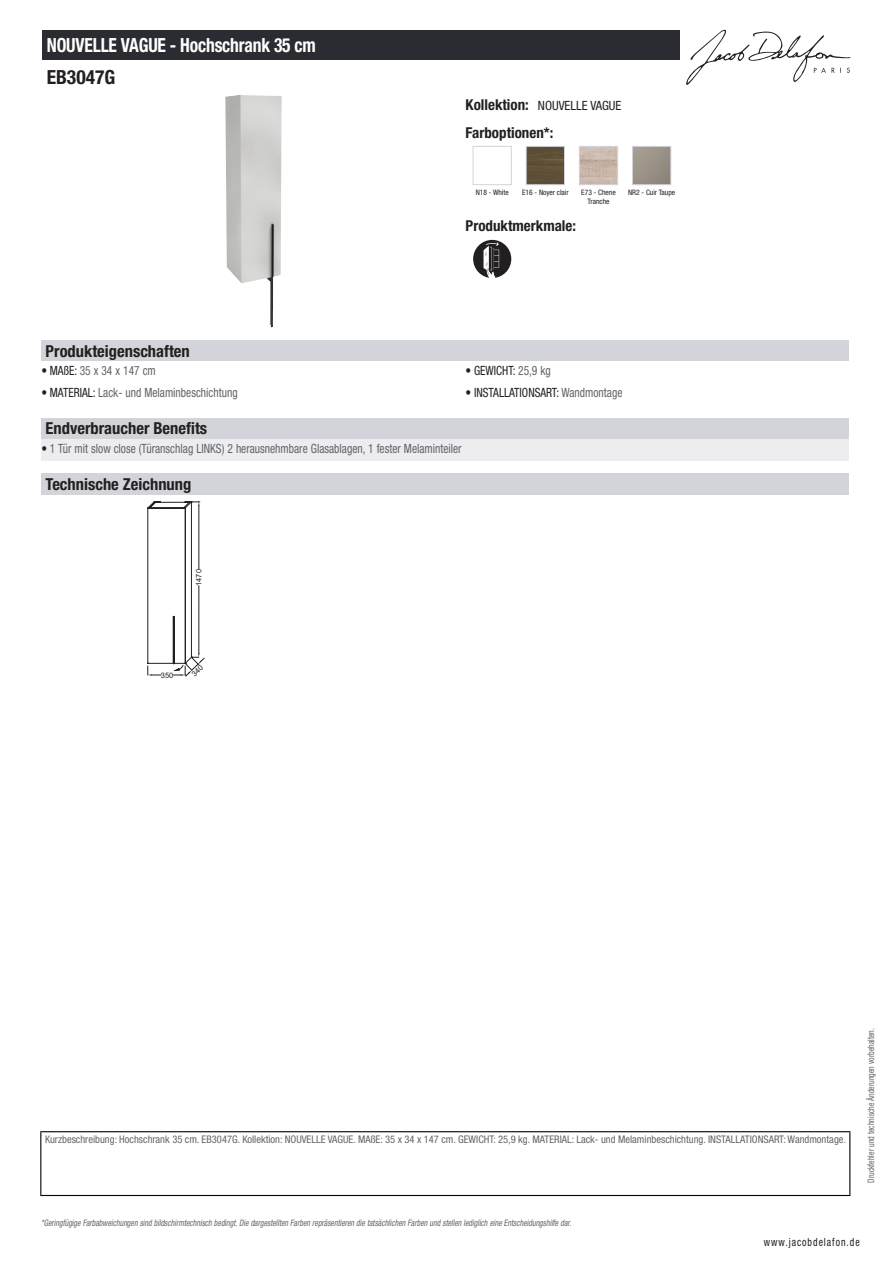
<style>
.page{position:relative;width:893px;height:1263px;background:#fff}
.page>*{position:absolute;margin:0;border:0;box-sizing:border-box;transform-origin:0 0}
.t1{font:700 condensed 19.5px "Helvetica Neue LT Std";letter-spacing:-.01em;color:#fff;scale:.9 1}
.t2{font:700 condensed 19.5px "Helvetica Neue LT Std";color:#231f20}
.t3{font:700 condensed 16.5px "Helvetica Neue LT Std";color:#231f20}
.t4{font:700 condensed 15px "Helvetica Neue LT Std";color:#231f20}
.t5{font:condensed 12.75px "Helvetica Neue LT Std";color:#626568;scale:.9 1}
.t6{font:condensed 12.75px "Helvetica Neue LT Std";color:#231f20;scale:.9 1}
.t7{font:condensed 12.75px "Helvetica Neue LT Std";color:#231f20}
.t8{font:condensed 11.25px "Helvetica Neue LT Std";letter-spacing:.1em;color:#231f20;scale:.87 1}
.t9{font:condensed 10.5px "Helvetica Neue LT Std";color:#626568}
.t10{font:italic condensed 9px "Helvetica Neue LT Std";color:#626568;scale:.87 1}
.t11{font:condensed 9px "Helvetica Neue LT Std";color:#626568;scale:.87 1}
.t12{font:condensed 7.5px/9px "Helvetica Neue LT Std";color:#231f20;text-align:center}
.t13{font:7.5px "Arial";color:#231f20}
.s1{font-weight:700;font-size:15px}
.s2{color:#231f20}
.s3{color:#626568}
</style>
<div class="page">
<svg style="left:686px;top:30px;width:164px;height:55px"></svg>
<img style="left:225px;top:95px;width:57px;height:232px">
<div style="left:473px;top:146px;width:39px;height:39px;border:1px solid #d3d4da"></div>
<img style="left:528px;top:148px;width:35px;height:35px">
<div style="left:526px;top:146px;width:39px;height:39px;border:1px solid #d3d4da"></div>
<img style="left:581px;top:148px;width:35px;height:35px">
<div style="left:579px;top:146px;width:39px;height:39px;border:1px solid #d3d4da"></div>
<div style="left:632px;top:146px;width:39px;height:39px;border:1px solid #d3d4da"></div>
<div style="left:473px;top:240px;width:38px;height:38px;background:#231f20;border-radius:19px"></div>
<svg style="left:484px;top:242px;width:15px;height:36px"></svg>
<div style="left:41px;top:340px;width:808px;height:21px;background:#d3d4da"></div>
<div style="left:41px;top:418px;width:808px;height:21px;background:#d3d4da"></div>
<div style="left:41px;top:439px;width:808px;height:22px;background:#ededf0"></div>
<div style="left:41px;top:474px;width:808px;height:21px;background:#d3d4da"></div>
<div style="left:43px;top:30px;width:637px;height:30px;background:#2a2c32"></div>
<hr style="left:40px;top:1131px;width:810px;height:1px;background:#040503">
<hr style="left:40px;top:1132px;width:1px;height:63px;background:#040503">
<hr style="left:849px;top:1132px;width:1px;height:63px;background:#040503">
<hr style="left:40px;top:1195px;width:810px;height:1px;background:#040503">
<svg style="left:147px;top:501px;width:58px;height:176px"></svg>
<h1 class="t1" style="left:47px;top:33px;width:300px">NOUVELLE VAGUE - Hochschrank 35 cm</h1>
<h1 class="t2" style="left:47px;top:65px;width:70px">EB3047G</h1>
<p class="t7" style="left:466px;top:98px;width:157px"><span class="s1">Kollektion:</span> NOUVELLE VAGUE</p>
<h3 class="t4" style="left:466px;top:123px;width:89px">Farboptionen*:</h3>
<p class="t12" style="left:476px;top:187px;width:35px">N18 - White</p>
<p class="t12" style="left:522px;top:187px;width:48px">E16 - Noyer clair</p>
<p class="t12" style="left:581px;top:187px;width:36px">E73 - Chene<br>Tranche</p>
<p class="t12" style="left:628px;top:187px;width:49px">NR2 - Cuir Taupe</p>
<h3 class="t4" style="left:466px;top:217px;width:112px">Produktmerkmale:</h3>
<h2 class="t3" style="left:46px;top:341px;width:146px">Produkteigenschaften</h2>
<p class="t5" style="left:41px;top:363px;width:129px"><span class="s2">• MAßE:</span> 35 x 34 x 147 cm</p>
<p class="t6" style="left:466px;top:363px;width:96px">• GEWICHT: <span class="s3">25,9 kg</span></p>
<p class="t5" style="left:41px;top:385px;width:220px"><span class="s2">• MATERIAL:</span> Lack- und Melaminbeschichtung</p>
<p class="t6" style="left:466px;top:385px;width:176px">• INSTALLATIONSART: <span class="s3">Wandmontage</span></p>
<h2 class="t3" style="left:46px;top:419px;width:163px">Endverbraucher Benefits</h2>
<p class="t5" style="left:41px;top:441px;width:468px"><span class="s2">•</span> 1 Tür mit slow close (Türanschlag LINKS) 2 herausnehmbare Glasablagen, 1 fester Melaminteiler</p>
<h2 class="t3" style="left:46px;top:474px;width:147px">Technische Zeichnung</h2>
<p class="t13" style="left:194px;top:586px;width:18px;rotate:-90deg">1470</p>
<p class="t13" style="left:161px;top:670px;width:14px">350</p>
<p class="t9" style="left:45px;top:1134px;width:802px">Kurzbeschreibung: Hochschrank 35 cm. EB3047G. Kollektion: NOUVELLE VAGUE. MAßE: 35 x 34 x 147 cm. GEWICHT: 25,9 kg. MATERIAL: Lack- und Melaminbeschichtung. INSTALLATIONSART: Wandmontage.</p>
<p class="t10" style="left:41px;top:1217px;width:613px">*Geringfügige Farbabweichungen sind bildschirmtechnisch bedingt.Die dargestellten Farben repräsentieren die tatsächlichen Farben und stellen lediglich eine Entscheidungshilfe dar.</p>
<p class="t11" style="left:866px;top:1183px;width:179px;rotate:-90deg">Druckfehler und technische Änderungen vorbehalten.</p>
<p class="t8" style="left:764px;top:1236px;width:112px">www.jacobdelafon.de</p>
</div>
